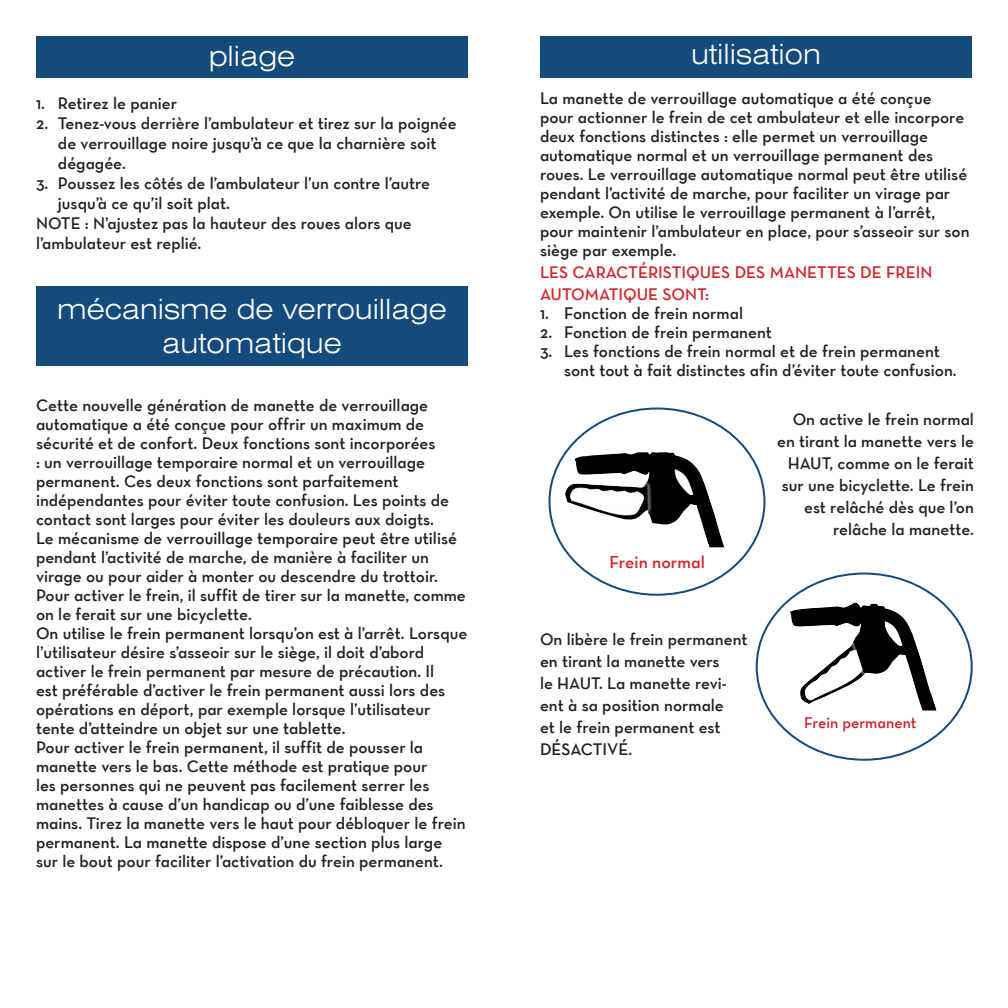
<style>
.page{position:relative;width:1008px;height:1008px;background:#fff}
.page>*{position:absolute;margin:0;border:0;box-sizing:border-box;transform-origin:0 0}
.t1{font:300 expanded 28px/33.6px "Swiss 721 BT";color:#fff;text-align:center}
.Copy_of_Normal{font:17.6px "Neutraface Text TT Demi Alt";color:#d1232a}
.Copy_of_Normal-2{font:17px/19px "Neutraface Text TT Demi Alt";color:#231f20}
.Copy_of_Normal-3{font:17px/22px "Neutraface Text TT Demi Alt";color:#d1232a}
.Copy_of_Normal-4{font:15.8px "Neutraface Text TT Demi Alt";color:#d1232a}
</style>
<div class="page">
<img style="left:565px;top:452px;width:160px;height:95px">
<img style="left:790px;top:603px;width:146px;height:108px">
<div style="left:540px;top:36px;width:432px;height:41px;background:#144a7c"></div>
<div style="left:36px;top:287px;width:432px;height:79px;background:#144a7c"></div>
<div style="left:36px;top:36px;width:432px;height:42px;background:#144a7c"></div>
<p class="t1" style="left:209px;top:39px;width:88px">pliage</p>
<p class="Copy_of_Normal-2" style="left:36px;top:94px;width:143px">1. Retirez le panier</p>
<p class="Copy_of_Normal-2" style="left:58px;top:113px;width:400px;line-height:20px;text-indent:-22px">2. Tenez-vous derrière l’ambulateur et tirez sur la poignée de verrouillage noire jusqu’à ce que la charnière soit dégagée.</p>
<p class="Copy_of_Normal-2" style="left:58px;top:173px;width:374px;line-height:20px;text-indent:-22px">3. Poussez les côtés de l’ambulateur l’un contre l’autre jusqu’à ce qu’il soit plat.</p>
<p class="Copy_of_Normal-2" style="left:36px;top:213px;width:377px;line-height:20px">NOTE : N’ajustez pas la hauteur des roues alors que l’ambulateur est replié.</p>
<p class="t1" style="left:57px;top:293px;width:391px">mécanisme de verrouillage automatique</p>
<p class="Copy_of_Normal-2" style="left:36px;top:395px;width:415px">Cette nouvelle génération de manette de verrouillage automatique a été conçue pour offrir un maximum de sécurité et de confort. Deux fonctions sont incorporées<br>: un verrouillage temporaire normal et un verrouillage permanent. Ces deux fonctions sont parfaitement indépendantes pour éviter toute confusion. Les points de contact sont larges pour éviter les douleurs aux doigts.</p>
<p class="Copy_of_Normal-2" style="left:36px;top:528px;width:431px">Le mécanisme de verrouillage temporaire peut être utilisé pendant l’activité de marche, de manière à faciliter un virage ou pour aider à monter ou descendre du trottoir.<br>Pour activer le frein, il suffit de tirer sur la manette, comme on le ferait sur une bicyclette.</p>
<p class="Copy_of_Normal-2" style="left:36px;top:623px;width:433px">On utilise le frein permanent lorsqu’on est à l’arrêt. Lorsque l’utilisateur désire s’asseoir sur le siège, il doit d’abord activer le frein permanent par mesure de précaution. Il<br>est préférable d’activer le frein permanent aussi lors des opérations en déport, par exemple lorsque l’utilisateur tente d’atteindre un objet sur une tablette.</p>
<p class="Copy_of_Normal-2" style="left:36px;top:737px;width:431px">Pour activer le frein permanent, il suffit de pousser la manette vers le bas. Cette méthode est pratique pour<br>les personnes qui ne peuvent pas facilement serrer les manettes à cause d’un handicap ou d’une faiblesse des mains. Tirez la manette vers le haut pour débloquer le frein permanent. La manette dispose d’une section plus large sur le bout pour faciliter l’activation du frein permanent.</p>
<p class="t1" style="left:691px;top:37px;width:131px">utilisation</p>
<p class="Copy_of_Normal-2" style="left:540px;top:88px;width:431px">La manette de verrouillage automatique a été conçue<br>pour actionner le frein de cet ambulateur et elle incorpore deux fonctions distinctes : elle permet un verrouillage automatique normal et un verrouillage permanent des roues. Le verrouillage automatique normal peut être utilisé pendant l’activité de marche, pour faciliter un virage par exemple. On utilise le verrouillage permanent à l’arrêt, pour maintenir l’ambulateur en place, pour s’asseoir sur son siège par exemple.</p>
<p class="Copy_of_Normal-3" style="left:540px;top:261px;width:394px">LES CARACTÉRISTIQUES DES MANETTES DE FREIN<br>AUTOMATIQUE SONT:</p>
<p class="Copy_of_Normal-2" style="left:540px;top:303px;width:205px">1. Fonction de frein normal</p>
<p class="Copy_of_Normal-2" style="left:540px;top:322px;width:234px">2. Fonction de frein permanent</p>
<p class="Copy_of_Normal-2" style="left:564px;top:341px;width:394px;text-indent:-24px">3. Les fonctions de frein normal et de frein permanent sont tout à fait distinctes afin d’éviter toute confusion.</p>
<p class="Copy_of_Normal" style="left:610px;top:551px;width:97px">Frein normal</p>
<p class="Copy_of_Normal-2" style="left:540px;top:628px;width:209px;line-height:22px">On libère le frein permanent en tirant la manette vers<br>le HAUT. La manette revi&shy;ent à sa position normale<br>et le frein permanent est<br>DÉSACTIVÉ.</p>
<p class="Copy_of_Normal-2" style="left:777px;top:408px;width:198px;line-height:22px;text-align:right">On active le frein normal en tirant la manette vers le<br>HAUT, comme on le ferait sur une bicyclette. Le frein est relâché dès que l’on relâche la manette.</p>
<p class="Copy_of_Normal-4" style="left:804px;top:713px;width:114px">Frein permanent</p>
</div>
